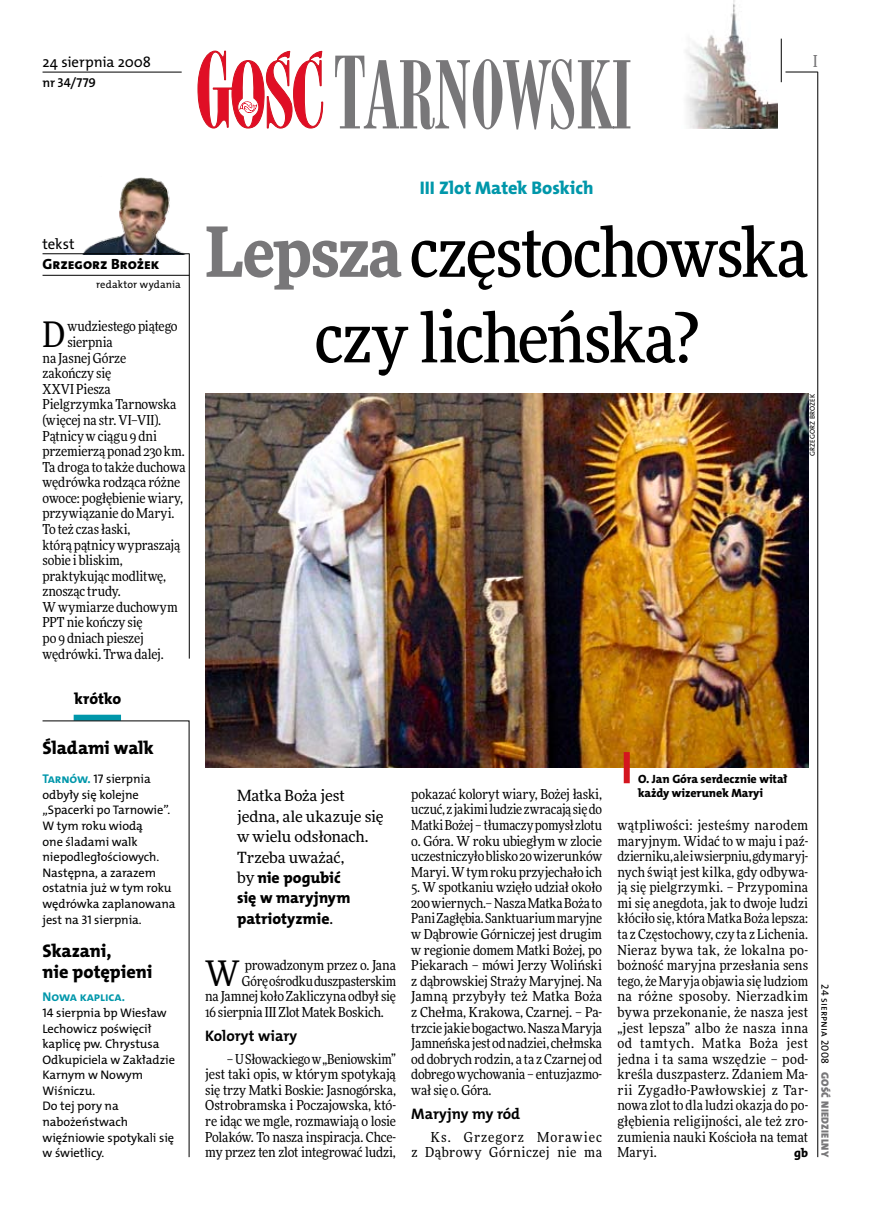
<style>
.page{position:relative;width:872px;height:1221px;background:#fff}
.page>*{position:absolute;margin:0;border:0;box-sizing:border-box;transform-origin:0 0}
.t1{font:500 69px/85.5px "Freeday Narrow";letter-spacing:-.025em;color:#000;text-align:center}
.t2{font:35.25px "Freeday Narrow News";color:#000}
.t3{font:18.3px/21.6px "The Mix HP8 Ex Bld";color:#000}
.t4{font:18.3px "The Mix HP8 Ex Bld";color:#0097aa}
.t5{font:500 16.5px "Freeday Narrow";color:#787779;scale:.9 1}
.t6{font:15.75px/20.4px "The Mix HP8 Ex Bld";letter-spacing:.01em;color:#000}
.t7{font:15.45px/20.4px "Freeday News";letter-spacing:-.01em;color:#000}
.t8{font:15.3px "The Mix HP7 Bld";color:#000}
.t9{font:14.85px "The Mix HP5 Plain";color:#000}
.t10{font:14.85px "The Mix HP8 Ex Bld";color:#000}
.t11{font:13.8px/15.6px "Freeday Narrow News";letter-spacing:-.01em;color:#000;text-align:justify}
.t12{font:13.8px/15.6px "Freeday Narrow News";letter-spacing:.055em;color:#000;text-align:right}
.t13{font:12.9px "The Mix HP6 Se Bld";color:#000}
.t14{font:12.75px "The Mix HP7 Bld";letter-spacing:-.005em;color:#0097aa}
.t15{font:12.45px/15.6px "The Mix HP5 Plain";letter-spacing:-.005em;color:#000}
.t16{font:12.45px "The Mix HP8 Ex Bld";color:#000}
.t17{font:12px/13.5px "The Mix HP8 Ex Bld";letter-spacing:-.005em;color:#000}
.t18{font:10.5px "The Mix HP5 Plain";letter-spacing:.01em;color:#000}
.t19{font:10.5px "The Mix HP9 Blk";letter-spacing:.025em;color:#787779}
.t20{font:7.2px "The Mix HP5 Plain";letter-spacing:.025em;color:#000}
.s1{font-family:"The Mix HP7 Bld";font-size:12.75px;color:#0097aa}
.s2{font-weight:900;color:#787779}
.s3{font-family:"Freeday News";font-size:15.45px}
</style>
<div class="page">
<hr style="left:817px;top:72px;width:1px;height:1084px;background:#000">
<hr style="left:781px;top:39px;width:1px;height:43px;background:#000">
<img style="left:686px;top:0;width:91px;height:128px">
<hr style="left:43px;top:72px;width:139px;height:1px;background:#000">
<img style="left:83px;top:177px;width:101px;height:76px">
<hr style="left:43px;top:253px;width:146px;height:1px;background:#000">
<hr style="left:43px;top:275px;width:146px;height:1px;background:#000">
<hr style="left:785px;top:72px;width:32px;height:1px;background:#000">
<svg style="left:197px;top:51px;width:126px;height:77px"></svg>
<svg style="left:335px;top:56px;width:295px;height:73px"></svg>
<hr style="left:189px;top:253px;width:1px;height:405px;background:#000">
<div style="left:74px;top:714px;width:47px;height:6px;background:#0097aa"></div>
<svg style="left:42px;top:720px;width:147px;height:437px"></svg>
<img style="left:205px;top:394px;width:603px;height:373px">
<div style="left:624px;top:752px;width:6px;height:31px;background:#d4151f"></div>
<p class="t9" style="left:43px;top:53px;width:110px">24 sierpnia 2008</p>
<p class="t13" style="left:43px;top:75px;width:55px">nr 34/779</p>
<p class="t5" style="left:813px;top:50px;width:6px">I</p>
<p class="t9" style="left:43px;top:234px;width:33px">tekst</p>
<p class="t10" style="left:43px;top:254px;width:119px">Grzegorz Brożek</p>
<p class="t18" style="left:96px;top:278px;width:86px">redaktor wydania</p>
<h2 class="t2" style="left:43px;top:313px;width:24px">D</h2>
<p class="t11" style="left:67px;top:318px;width:112px">wudziestego piątego</p>
<p class="t11" style="left:67px;top:334px;width:47px">sierpnia</p>
<p class="t11" style="left:43px;top:350px;width:85px">na Jasnej Górze</p>
<p class="t11" style="left:43px;top:365px;width:70px">zakończy się</p>
<p class="t11" style="left:43px;top:381px;width:70px">XXVI Piesza</p>
<p class="t11" style="left:43px;top:396px;width:135px">Pielgrzymka Tarnowska</p>
<p class="t11" style="left:43px;top:412px;width:120px">(więcej na str. VI–VII).</p>
<p class="t11" style="left:43px;top:427px;width:116px">Pątnicy w ciągu 9 dni</p>
<p class="t11" style="left:43px;top:443px;width:144px">przemierzą ponad 230 km.</p>
<p class="t11" style="left:43px;top:459px;width:145px">Ta droga to także duchowa</p>
<p class="t11" style="left:43px;top:474px;width:139px">wędrówka rodząca różne</p>
<p class="t11" style="left:43px;top:490px;width:142px">owoce: pogłębienie wiary,</p>
<p class="t11" style="left:43px;top:505px;width:133px">przywiązanie do Maryi.</p>
<p class="t11" style="left:43px;top:521px;width:89px">To też czas łaski,</p>
<p class="t11" style="left:43px;top:536px;width:139px">którą pątnicy wypraszają</p>
<p class="t11" style="left:43px;top:552px;width:82px">sobie i bliskim,</p>
<p class="t11" style="left:43px;top:568px;width:125px">praktykując modlitwę,</p>
<p class="t11" style="left:43px;top:583px;width:80px">znosząc trudy.</p>
<p class="t11" style="left:43px;top:599px;width:137px">Wwymiarze duchowym</p>
<p class="t11" style="left:43px;top:614px;width:101px">PPT nie kończy się</p>
<p class="t11" style="left:43px;top:630px;width:103px">po 9 dniach pieszej</p>
<p class="t11" style="left:43px;top:645px;width:123px">wędrówki. Trwa dalej.</p>
<p class="t6" style="left:74px;top:688px;width:48px">krótko</p>
<h3 class="t3" style="left:43px;top:737px;width:113px">Śladami walk</h3>
<p class="t15" style="left:43px;top:771px;width:135px"><span class="s1">Tarnów.</span> 17 sierpnia odbyły się kolejne „Spacerki po Tarnowie”.<br>W tym roku wiodą<br>one śladami walk niepodległościowych.<br>Następna, a zarazem ostatnia już w tym roku wędrówka zaplanowana jest na 31 sierpnia.</p>
<h3 class="t3" style="left:43px;top:939px;width:111px">Skazani,<br>nie potępieni</h3>
<p class="t14" style="left:43px;top:988px;width:84px">Nowa kaplica.</p>
<p class="t15" style="left:43px;top:1004px;width:134px">14 sierpnia bp Wiesław<br>Lechowicz poświęcił kaplicę pw. Chrystusa<br>Odkupiciela w Zakładzie<br>Karnym w Nowym<br>Wiśniczu.<br>Do tej pory na nabożeństwach więźniowie spotykali się w świetlicy.</p>
<h3 class="t4" style="left:420px;top:175px;width:175px">III Zlot Matek Boskich</h3>
<h1 class="t1" style="left:205px;top:208px;width:604px"><span class="s2">Lepsza</span> częstochowska czy licheńska?</h1>
<p class="t20" style="left:807px;top:455px;width:62px;rotate:-90deg">Grzegorz brożek</p>
<p class="t7" style="left:237px;top:785px;width:148px">Matka Boża jest jedna, ale ukazuje się w wielu odsłonach.<br>Trzeba uważać,</p>
<p class="t6" style="left:237px;top:867px;width:114px"><span class="s3">by</span> nie pogubić się w maryjnym patriotyzmie<span class="s3">.</span></p>
<h2 class="t2" style="left:205px;top:951px;width:36px">W</h2>
<p class="t11" style="left:245px;top:957px;width:153px">prowadzonym przez o. Jana</p>
<p class="t11" style="left:242px;top:972px;width:155px">Górę ośrodku duszpasterskim</p>
<p class="t11" style="left:205px;top:988px;width:192px">na Jamnej koło Zakliczyna odbył się</p>
<p class="t11" style="left:205px;top:1004px;width:180px">16 sierpnia III Zlot Matek Boskich.</p>
<p class="t8" style="left:205px;top:1025px;width:94px">Koloryt wiary</p>
<p class="t11" style="left:205px;top:1050px;width:192px;text-indent:21px">– USłowackiego w„Beniowskim” jest taki opis, w którym spotykają się trzy Matki Boskie: Jasnogórska, Ostrobramska i Poczajowska, któ&shy;re idąc we mgle, rozmawiają o losie Polaków. To nasza inspiracja. Chce&shy;my przez ten zlot integrować ludzi,</p>
<p class="t11" style="left:411px;top:786px;width:192px">pokazać koloryt wiary, Bożej łaski, uczuć, zjakimi ludzie zwracają się do Matki Bożej – tłumaczy pomysł zlotu o. Góra. W roku ubiegłym w zlocie uczestniczyło blisko 20 wizerunków Maryi. Wtym roku przyjechało ich</p>
<p class="t11" style="left:411px;top:879px;width:192px">5. W spotkaniu wzięło udział około 200 wiernych.– Nasza Matka Boża to Pani Zagłębia. Sanktuarium maryjne w Dąbrowie Górniczej jest drugim w regionie domem Matki Bożej, po Piekarach – mówi Jerzy Woliński z dąbrowskiej Straży Maryjnej. Na Jamną przybyły też Matka Boża z Chełma, Krakowa, Czarnej. – Pa&shy;trzcie jakie bogactwo. Nasza Maryja Jamneńska jest od nadziei, chełmska od dobrych rodzin, a ta z Czarnej od dobrego wychowania – entuzjazmo&shy;wał się o. Góra.</p>
<p class="t8" style="left:411px;top:1103px;width:110px">Maryjny my ród</p>
<p class="t12" style="left:411px;top:1128px;width:192px">Ks. Grzegorz Morawiec<br>z Dąbrowy Górniczej nie ma</p>
<p class="t17" style="left:638px;top:772px;width:151px">O. Jan Góra serdecznie witał każdy wizerunek Maryi</p>
<p class="t11" style="left:617px;top:817px;width:192px">wątpliwości: jesteśmy narodem maryjnym. Widać to w maju i paź&shy;dzierniku, ale iwsierpniu, gdy maryj&shy;nych świąt jest kilka, gdy odbywa&shy;ją się pielgrzymki. – Przypomina mi się anegdota, jak to dwoje ludzi kłóciło się, która Matka Boża lepsza: ta z Częstochowy, czy ta z Lichenia.<br>Nieraz bywa tak, że lokalna po&shy;bożność maryjna przesłania sens tego, że Maryja objawia się ludziom na różne sposoby. Nierzadkim bywa przekonanie, że nasza jest „jest lepsza” albo że nasza inna od tamtych. Matka Boża jest jedna i ta sama wszędzie – pod&shy;kreśla duszpasterz. Zdaniem Ma&shy;rii Zygadło-Pawłowskiej z Tar&shy;nowa zlot to dla ludzi okazja do po&shy;głębienia religijności, ale też zro&shy;zumienia nauki Kościoła na temat Maryi.</p>
<p class="t16" style="left:794px;top:1144px;width:15px">gb</p>
<p class="t18" style="left:832px;top:984px;width:81px;rotate:90deg">24 sierpnia 2008</p>
<p class="t19" style="left:832px;top:1071px;width:87px;rotate:90deg">Gość Niedzielny</p>
</div>
